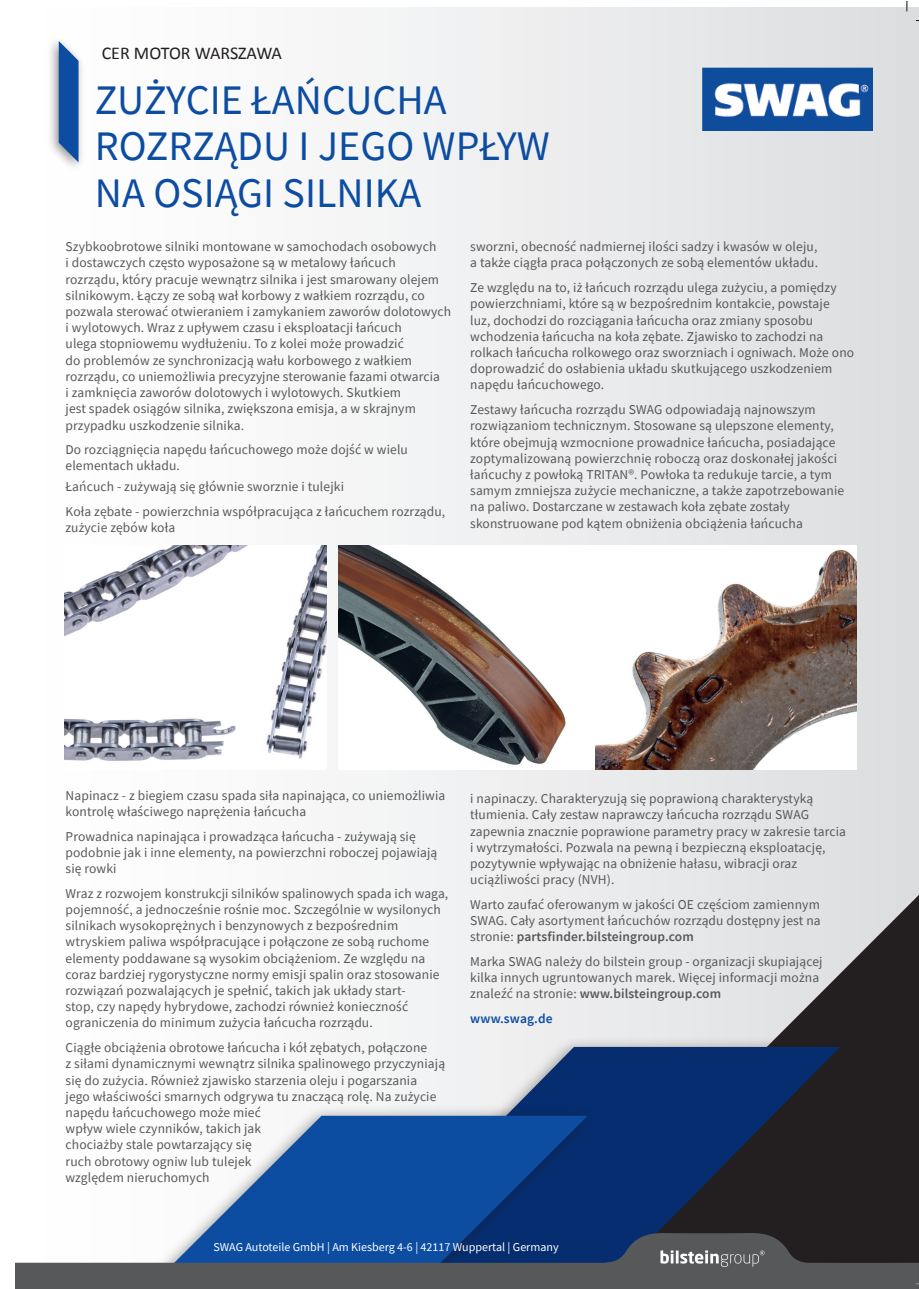
<style>
.page{position:relative;width:919px;height:1289px;background:#fff}
.page>*{position:absolute;margin:0;border:0;box-sizing:border-box;transform-origin:0 0}
.t1{font:42px/46.5px "Source Sans Pro";color:#0d4da1}
.t2{font:18px "Calibri";letter-spacing:-.005em;color:#231f20}
.t3{font:13.5px/16.2px "Source Sans Pro";letter-spacing:.01em;color:#57585a}
.t4{font:600 13.5px "Source Sans Pro";letter-spacing:.01em;color:#0d4da1}
.t5{font:12px "Source Sans Pro";color:#fff}
.s1{font-weight:600}
</style>
<div class="page">
<div style="left:16px;top:8px;width:902px;height:1280px;background:linear-gradient(to right,#fff,#dddee0)"></div>
<img style="left:702px;top:68px;width:170px;height:63px">
<div style="left:47px;top:35px;width:39px;height:137px;background:#231f20;opacity:.5"></div>
<svg style="left:59px;top:41px;width:19px;height:121px;background:#2f65ab"></svg>
<img style="left:64px;top:546px;width:262px;height:223px">
<img style="left:338px;top:546px;width:518px;height:223px">
<svg style="left:524px;top:894px;width:394px;height:327px;background:#a5a4a6"></svg>
<div style="left:16px;top:1035px;width:832px;height:253px;background:#231f20;opacity:.5"></div>
<svg style="left:335px;top:1046px;width:505px;height:175px;fill:#052d6f"></svg>
<div style="left:16px;top:1104px;width:580px;height:184px;background:#231f20;opacity:.5"></div>
<svg style="left:148px;top:1115px;width:439px;height:117px;fill:#0d4da1"></svg>
<svg style="left:16px;top:1232px;width:471px;height:56px"></svg>
<svg style="left:905px;top:1px;width:2px;height:11px"></svg>
<svg style="left:487px;top:1221px;width:431px;height:68px;background:#3b4353"></svg>
<p class="t2" style="left:102px;top:42px;width:182px">CER MOTOR WARSZAWA</p>
<h1 class="t1" style="left:95px;top:76px;width:456px">ZUŻYCIE ŁAŃCUCHA<br>ROZRZĄDU I JEGO WPŁYW<br>NA OSIĄGI SILNIKA</h1>
<p class="t3" style="left:66px;top:238px;width:387px">Szybkoobrotowe silniki montowane w samochodach osobowych<br>i dostawczych często wyposażone są w metalowy łańcuch rozrządu, który pracuje wewnątrz silnika i jest smarowany olejem silnikowym. Łączy ze sobą wał korbowy z wałkiem rozrządu, co pozwala sterować otwieraniem i zamykaniem zaworów dolotowych i wylotowych. Wraz z upływem czasu i eksploatacji łańcuch<br>ulega stopniowemu wydłużeniu. To z kolei może prowadzić<br>do problemów ze synchronizacją wału korbowego z wałkiem rozrządu, co uniemożliwia precyzyjne sterowanie fazami otwarcia<br>i zamknięcia zaworów dolotowych i wylotowych. Skutkiem<br>jest spadek osiągów silnika, zwiększona emisja, a w skrajnym przypadku uszkodzenie silnika.</p>
<p class="t3" style="left:66px;top:441px;width:344px">Do rozciągnięcia napędu łańcuchowego może dojść w wielu elementach układu.</p>
<p class="t3" style="left:66px;top:474px;width:381px;line-height:24.8px">Łańcuch - zużywają się głównie sworznie i tulejki<br>Koła zębate - powierzchnia współpracująca z łańcuchem rozrządu,</p>
<p class="t3" style="left:66px;top:519px;width:111px">zużycie zębów koła</p>
<p class="t3" style="left:470px;top:238px;width:349px">sworzni, obecność nadmiernej ilości sadzy i kwasów w oleju, a także ciągła praca połączonych ze sobą elementów układu.</p>
<p class="t3" style="left:470px;top:279px;width:385px">Ze względu na to, iż łańcuch rozrządu ulega zużyciu, a pomiędzy powierzchniami, które są w bezpośrednim kontakcie, powstaje<br>luz, dochodzi do rozciągania łańcucha oraz zmiany sposobu wchodzenia łańcucha na koła zębate. Zjawisko to zachodzi na rolkach łańcucha rolkowego oraz sworzniach i ogniwach. Może ono doprowadzić do osłabienia układu skutkującego uszkodzeniem napędu łańcuchowego.</p>
<p class="t3" style="left:470px;top:401px;width:375px">Zestawy łańcucha rozrządu SWAG odpowiadają najnowszym rozwiązaniom technicznym. Stosowane są ulepszone elementy, które obejmują wzmocnione prowadnice łańcucha, posiadające zoptymalizowaną powierzchnię roboczą oraz doskonałej jakości łańcuchy z powłoką TRITAN®. Powłoka ta redukuje tarcie, a tym samym zmniejsza zużycie mechaniczne, a także zapotrzebowanie na paliwo. Dostarczane w zestawach koła zębate zostały skonstruowane pod kątem obniżenia obciążenia łańcucha</p>
<p class="t3" style="left:66px;top:787px;width:381px">Napinacz - z biegiem czasu spada siła napinająca, co uniemożliwia kontrolę właściwego naprężenia łańcucha</p>
<p class="t3" style="left:66px;top:828px;width:373px">Prowadnica napinająca i prowadząca łańcucha - zużywają się podobnie jak i inne elementy, na powierzchni roboczej pojawiają się rowki</p>
<p class="t3" style="left:66px;top:885px;width:384px">Wraz z rozwojem konstrukcji silników spalinowych spada ich waga, pojemność, a jednocześnie rośnie moc. Szczególnie w wysilonych silnikach wysokoprężnych i benzynowych z bezpośrednim wtryskiem paliwa współpracujące i połączone ze sobą ruchome elementy poddawane są wysokim obciążeniom. Ze względu na coraz bardziej rygorystyczne normy emisji spalin oraz stosowanie rozwiązań pozwalających je spełnić, takich jak układy start-<br>stop, czy napędy hybrydowe, zachodzi również konieczność ograniczenia do minimum zużycia łańcucha rozrządu.</p>
<p class="t3" style="left:66px;top:1039px;width:381px">Ciągłe obciążenia obrotowe łańcucha i kół zębatych, połączone<br>z siłami dynamicznymi wewnątrz silnika spalinowego przyczyniają się do zużycia. Również zjawisko starzenia oleju i pogarszania<br>jego właściwości smarnych odgrywa tu znaczącą rolę. Na zużycie napędu łańcuchowego może mieć<br>wpływ wiele czynników, takich jak<br>chociażby stale powtarzający się<br>ruch obrotowy ogniw lub tulejek<br>względem nieruchomych</p>
<p class="t3" style="left:470px;top:790px;width:377px">i napinaczy. Charakteryzują się poprawioną charakterystyką tłumienia. Cały zestaw naprawczy łańcucha rozrządu SWAG zapewnia znacznie poprawione parametry pracy w zakresie tarcia i wytrzymałości. Pozwala na pewną i bezpieczną eksploatację, pozytywnie wpływając na obniżenie hałasu, wibracji oraz uciążliwości pracy (NVH).</p>
<p class="t3" style="left:470px;top:896px;width:352px;text-align:justify">Warto zaufać oferowanym w jakości OE częściom zamiennym SWAG. Cały asortyment łańcuchów rozrządu dostępny jest na stronie: <span class="s1">partsfinder.bilsteingroup.com</span></p>
<p class="t3" style="left:470px;top:953px;width:354px">Marka SWAG należy do bilstein group - organizacji skupiającej kilka innych ugruntowanych marek. Więcej informacji można znaleźć na stronie: <span class="s1">www.bilsteingroup.com</span></p>
<p class="t4" style="left:470px;top:1009px;width:84px">www.swag.de</p>
<p class="t5" style="left:213px;top:1239px;width:347px">SWAG Autoteile GmbH | Am Kiesberg 4-6 | 42117 Wuppertal | Germany</p>
</div>
